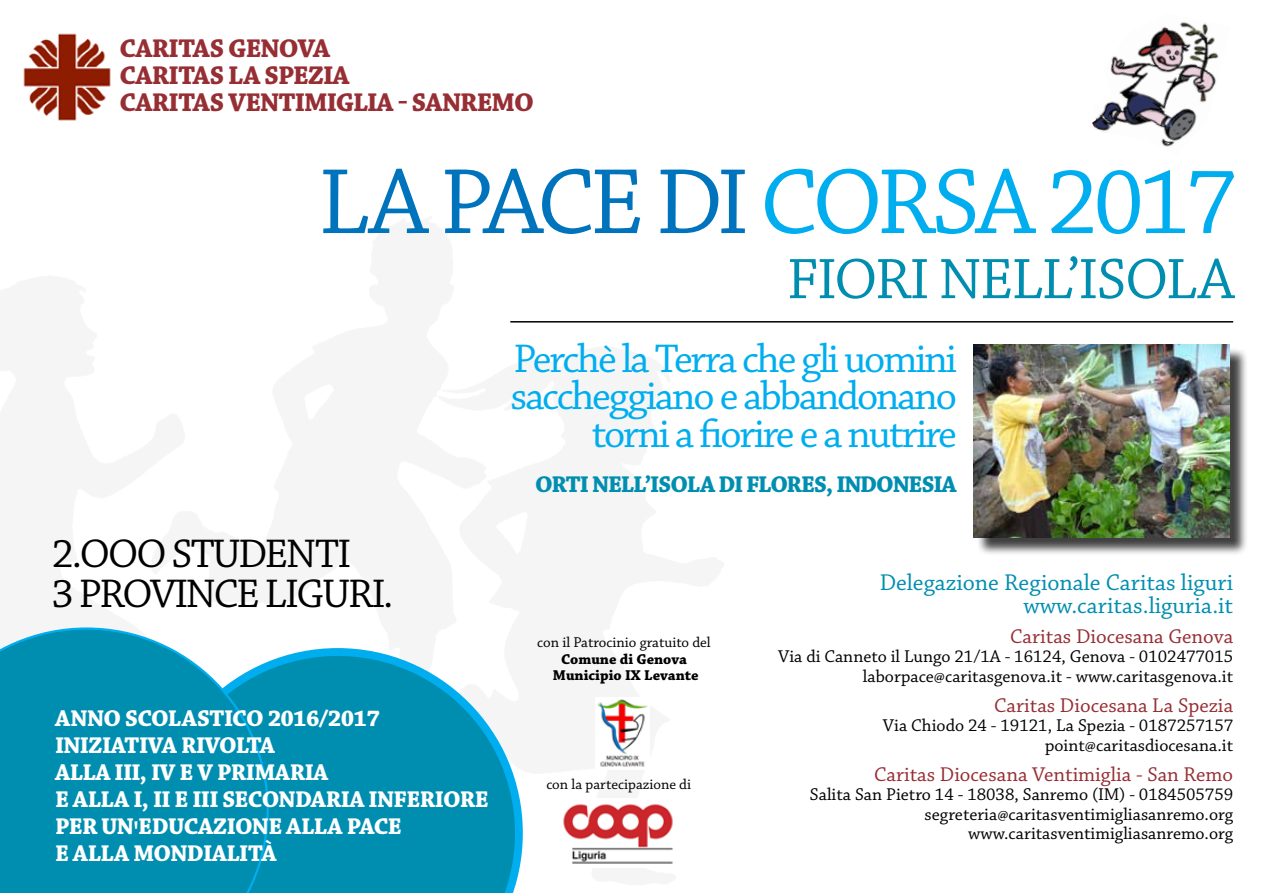
<style>
.page{position:relative;width:1263px;height:893px;background:#fff}
.page>*{position:absolute;margin:0;border:0;box-sizing:border-box;transform-origin:0 0}
.t1{font:97.5px "Chaparral Pro";letter-spacing:-.05em;color:#00aeef}
.t2{font:60px "Chaparral Pro";letter-spacing:-.025em;color:#008eb0}
.t3{font:42px/37.5px "Chaparral Pro";letter-spacing:-.05em;color:#00aeef;text-align:right}
.t4{font:42px/40.5px "Chaparral Pro";letter-spacing:-.05em;color:#000}
.t5{font:700 27px/27px "Chaparral Pro";letter-spacing:-.03em;color:#962e34}
.t6{font:700 24px/27px "Chaparral Pro";letter-spacing:-.03em;color:#fff}
.t7{font:24px/22.5px "Chaparral Pro";color:#008eb0;text-align:right}
.t8{font:700 24px "Chaparral Pro";letter-spacing:-.045em;color:#008eb0}
.t9{font:21px "Chaparral Pro";color:#962e34}
.t10{font:18px/19.5px "Chaparral Pro";color:#000;text-align:right}
.t11{font:15px "Chaparral Pro";color:#000}
.t12{font:700 15px/16.5px "Chaparral Pro";color:#000;text-align:center}
.s1{color:#0073bd}
</style>
<div class="page">
<svg style="left:269px;top:648px;width:254px;height:245px;background:#1f9dbc"></svg>
<svg style="left:0;top:627px;width:269px;height:266px;background:#1397b7"></svg>
<img style="left:1092px;top:22px;width:127px;height:125px">
<img style="left:23px;top:33px;width:88px;height:88px">
<hr style="left:510px;top:321px;width:723px;height:2px;background:#000">
<img style="left:563px;top:804px;width:110px;height:60px">
<div style="left:976px;top:347px;width:272px;height:209px;background:#000;opacity:.75"></div>
<img style="left:973px;top:345px;width:257px;height:192px">
<img style="left:597px;top:699px;width:51px;height:68px">
<h3 class="t5" style="left:119px;top:36px;width:416px">CARITAS GENOVA<br>CARITAS LA SPEZIA<br>CARITAS VENTIMIGLIA - SANREMO</h3>
<h1 class="t1" style="left:318px;top:148px;width:920px"><span class="s1">LA PACE DI</span> CORSA 2017</h1>
<h2 class="t2" style="left:787px;top:246px;width:449px">FIORI NELL’ISOLA</h2>
<h3 class="t4" style="left:52px;top:535px;width:343px">2.OOO STUDENTI<br>3 PROVINCE LIGURI.</h3>
<h3 class="t6" style="left:55px;top:706px;width:435px">ANNO SCOLASTICO 2016/2017<br>INIZIATIVA RIVOLTA<br>ALLA III, IV E V PRIMARIA<br>E ALLA I, II E III SECONDARIA INFERIORE<br>PER UN'EDUCAZIONE ALLA PACE<br>E ALLA MONDIALITÀ</h3>
<h3 class="t3" style="left:511px;top:341px;width:448px">Perchè la Terra che gli uomini saccheggiano e abbandonano torni a fiorire e a nutrire</h3>
<h3 class="t8" style="left:535px;top:470px;width:423px">ORTI NELL’ISOLA DI FLORES, INDONESIA</h3>
<p class="t11" style="left:537px;top:634px;width:175px">con il Patrocinio gratuito del</p>
<p class="t12" style="left:553px;top:651px;width:147px">Comune di Genova<br>Municipio IX Levante</p>
<p class="t11" style="left:546px;top:776px;width:146px">con la partecipazione di</p>
<h3 class="t7" style="left:880px;top:572px;width:355px">Delegazione Regionale Caritas liguri www.caritas.liguria.it</h3>
<p class="t9" style="left:1010px;top:624px;width:224px">Caritas Diocesana Genova</p>
<p class="t10" style="left:778px;top:647px;width:457px">Via di Canneto il Lungo 21/1A - 16124, Genova - 0102477015 laborpace@caritasgenova.it - www.caritasgenova.it</p>
<p class="t9" style="left:994px;top:693px;width:240px">Caritas Diocesana La Spezia</p>
<p class="t10" style="left:883px;top:716px;width:352px">Via Chiodo 24 - 19121, La Spezia - 0187257157 point@caritasdiocesana.it</p>
<p class="t9" style="left:874px;top:762px;width:361px">Caritas Diocesana Ventimiglia - San Remo</p>
<p class="t10" style="left:810px;top:785px;width:425px">Salita San Pietro 14 - 18038, Sanremo (IM) - 0184505759 segreteria@caritasventimigliasanremo.org www.caritasventimigliasanremo.org</p>
</div>
